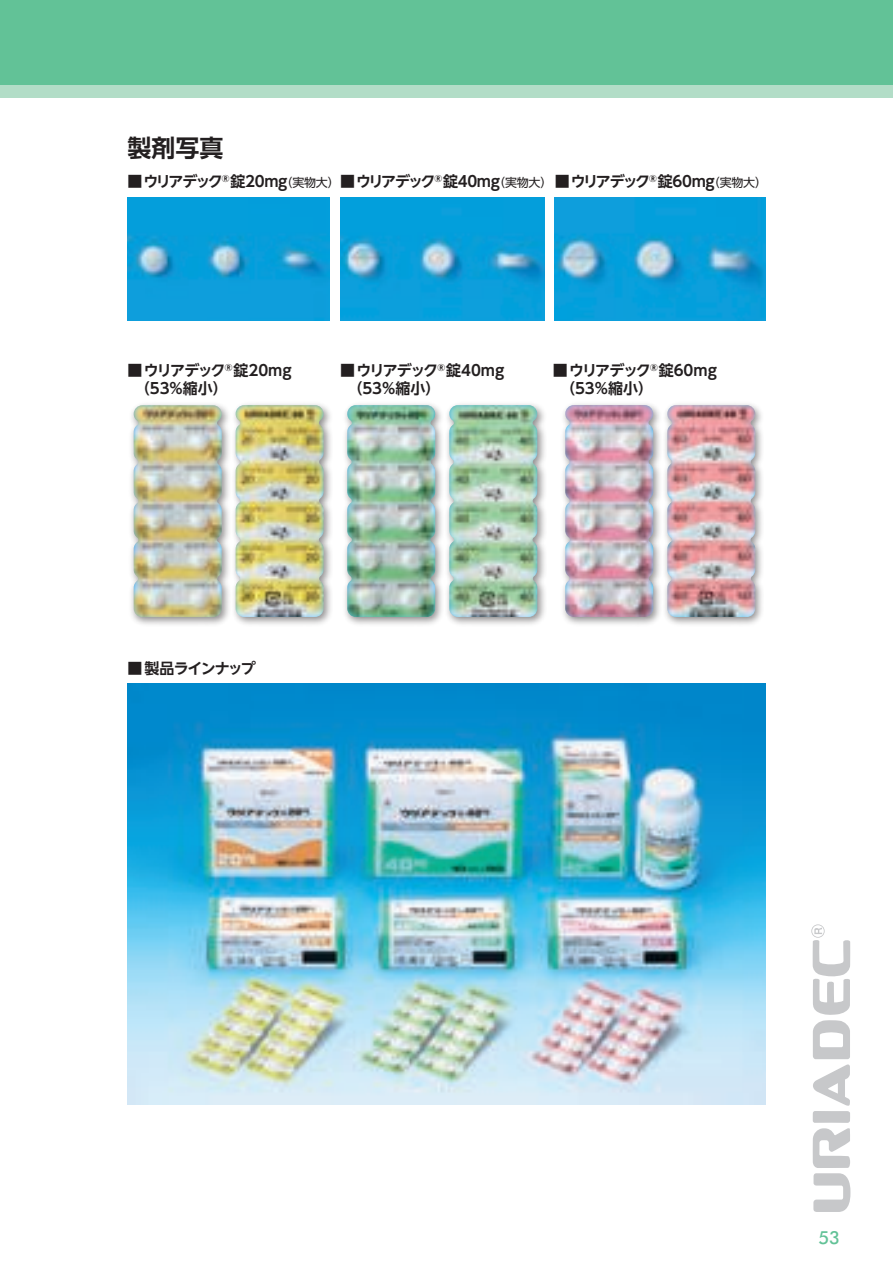
<style>
.page{position:relative;width:893px;height:1263px;background:#fff}
.page>*{position:absolute;margin:0;border:0;box-sizing:border-box;transform-origin:0 0}
.t1{font:700 24px "UD Shin Go NT Pro De";color:#231f20}
.t2{font:500 18px "Futura BT";color:#62c297}
.t3{font:700 15px/18px "UD Shin Go NT Pro De";color:#231f20}
.t4{font:700 15px "UD Shin Go NT Pro De";letter-spacing:-.065em;color:#231f20}
.t5{font:700 15px "UD Shin Go NT Pro De";letter-spacing:-.095em;color:#231f20}
.s1{font-family:"UD Shin Go NT Pro";font-weight:400;font-size:12px}
</style>
<div class="page">
<svg style="left:811px;top:924px;width:39px;height:288px"></svg>
<div style="left:0;top:0;width:893px;height:85px;background:#62c297"></div>
<div style="left:0;top:85px;width:893px;height:13px;background:#b2ddc7"></div>
<div style="left:129px;top:400px;width:102px;height:226px;background:#231f20;opacity:.5"></div>
<img style="left:134px;top:405px;width:88px;height:212px">
<div style="left:342px;top:400px;width:103px;height:226px;background:#231f20;opacity:.5"></div>
<img style="left:347px;top:405px;width:88px;height:212px">
<div style="left:444px;top:400px;width:103px;height:226px;background:#231f20;opacity:.5"></div>
<img style="left:449px;top:405px;width:88px;height:212px">
<div style="left:560px;top:400px;width:102px;height:226px;background:#231f20;opacity:.5"></div>
<img style="left:565px;top:405px;width:88px;height:212px">
<div style="left:662px;top:400px;width:103px;height:226px;background:#231f20;opacity:.5"></div>
<img style="left:667px;top:405px;width:88px;height:212px">
<img style="left:128px;top:197px;width:202px;height:124px">
<img style="left:340px;top:197px;width:204px;height:124px">
<img style="left:555px;top:197px;width:210px;height:124px">
<img style="left:128px;top:684px;width:637px;height:421px">
<div style="left:230px;top:400px;width:103px;height:226px;background:#231f20;opacity:.5"></div>
<img style="left:236px;top:405px;width:88px;height:212px">
<h1 class="t1" style="left:128px;top:129px;width:97px">製剤写真</h1>
<p class="t4" style="left:128px;top:169px;width:641px">■ウリアデック<sup>®</sup>錠20mg<span class="s1">（実物大）</span>■ウリアデック<sup>®</sup>錠40mg<span class="s1">（実物大）</span> ■ウリアデック<sup>®</sup>錠60mg<span class="s1">（実物大）</span></p>
<p class="t3" style="left:135px;top:361px;width:158px;text-indent:-7px">■ウリアデック<sup>®</sup>錠20mg（53%縮小）</p>
<p class="t3" style="left:347px;top:361px;width:158px;text-indent:-7px">■ウリアデック<sup>®</sup>錠40mg（53%縮小）</p>
<p class="t3" style="left:560px;top:361px;width:158px;text-indent:-7px">■ウリアデック<sup>®</sup>錠60mg（53%縮小）</p>
<p class="t5" style="left:128px;top:656px;width:130px">■ 製品ラインナップ</p>
<p class="t2" style="left:818px;top:1227px;width:23px">53</p>
</div>
